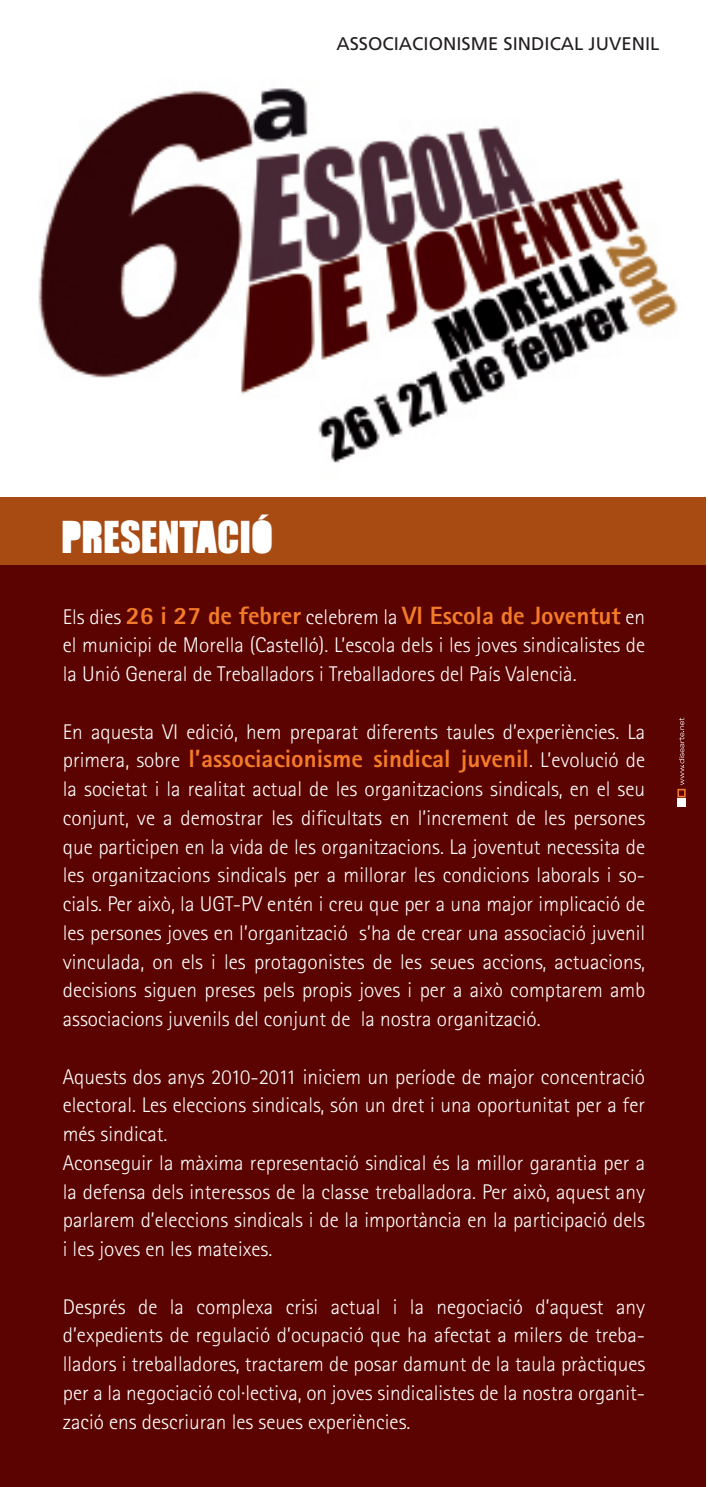
<style>
.page{position:relative;width:708px;height:1487px;background:#fff}
.page>*{position:absolute;margin:0;border:0;box-sizing:border-box;transform-origin:0 0}
.t1{font:40.25px "Impact";color:#fff}
.t2{font:800 25px "Rotis Sans Serif";color:#f47b29}
.t3{font:300 21.25px/28.8px "Rotis Sans Serif";color:#fff;text-align:justify}
.t4{font:18.25px "Frutiger";color:#231f20}
.s1{font-weight:300;font-size:21.25px;color:#fff}
</style>
<div class="page">
<img style="left:0;top:88px;width:678px;height:1398px">
<div style="left:1px;top:552px;width:705px;height:935px;background:#5b0300"></div>
<div style="left:677px;top:799px;width:8px;height:8px;background:#fff"></div>
<svg style="left:677px;top:718px;width:8px;height:79px"></svg>
<div style="left:1px;top:497px;width:705px;height:68px;background:#a84b13"></div>
<div style="left:69px;top:526px;width:5px;height:10px;background:#fff;border-radius:3px"></div>
<div style="left:89px;top:526px;width:8px;height:9px;background:#fff;border-radius:4px"></div>
<div style="left:257px;top:525px;width:10px;height:25px;background:#fff;border-radius:5px"></div>
<svg style="left:202px;top:526px;width:9px;height:18px"></svg>
<p class="t4" style="left:336px;top:33px;width:324px">ASSOCIACIONISME SINDICAL JUVENIL</p>
<h1 class="t1" style="left:61px;top:506px;width:213px">PRESENTACIÓ</h1>
<p class="t2" style="left:63px;top:599px;width:583px"><span class="s1">Els dies</span> 26 i 27 de febrer <span class="s1">celebrem la</span> VI Escola de Joventut <span class="s1">en</span></p>
<p class="t3" style="left:63px;top:631px;width:583px">el municipi de Morella (Castelló). L’escola dels i les joves sindicalistes de la Unió General de Treballadors i Treballadores del País Valencià.</p>
<p class="t3" style="left:63px;top:717px;width:583px">En aquesta VI edició, hem preparat diferents taules d’experiències. La</p>
<p class="t2" style="left:63px;top:743px;width:583px"><span class="s1">primera, sobre</span> l’associacionisme sindical juvenil<span class="s1">. L’evolució de</span></p>
<p class="t3" style="left:63px;top:774px;width:583px">la societat i la realitat actual de les organitzacions sindicals, en el seu conjunt, ve a demostrar les dificultats en l’increment de les persones que participen en la vida de les organitzacions. La joventut necessita de les organitzacions sindicals per a millorar les condicions laborals i so&shy;cials. Per això, la UGT-PV entén i creu que per a una major implicació de les persones joves en l’organització s’ha de crear una associació juvenil vinculada, on els i les protagonistes de les seues accions, actuacions, decisions siguen preses pels propis joves i per a això comptarem amb associacions juvenils del conjunt de la nostra organització.</p>
<p class="t3" style="left:63px;top:1062px;width:583px">Aquests dos anys 2010-2011 iniciem un període de major concentració electoral. Les eleccions sindicals, són un dret i una oportunitat per a fer més sindicat.</p>
<p class="t3" style="left:63px;top:1148px;width:583px">Aconseguir la màxima representació sindical és la millor garantia per a la defensa dels interessos de la classe treballadora. Per això, aquest any parlarem d’eleccions sindicals i de la importància en la participació dels i les joves en les mateixes.</p>
<p class="t3" style="left:63px;top:1292px;width:583px">Després de la complexa crisi actual i la negociació d’aquest any d’expedients de regulació d’ocupació que ha afectat a milers de treba&shy;lladors i treballadores, tractarem de posar damunt de la taula pràctiques per a la negociació col·lectiva, on joves sindicalistes de la nostra organit&shy;zació ens descriuran les seues experiències.</p>
</div>
